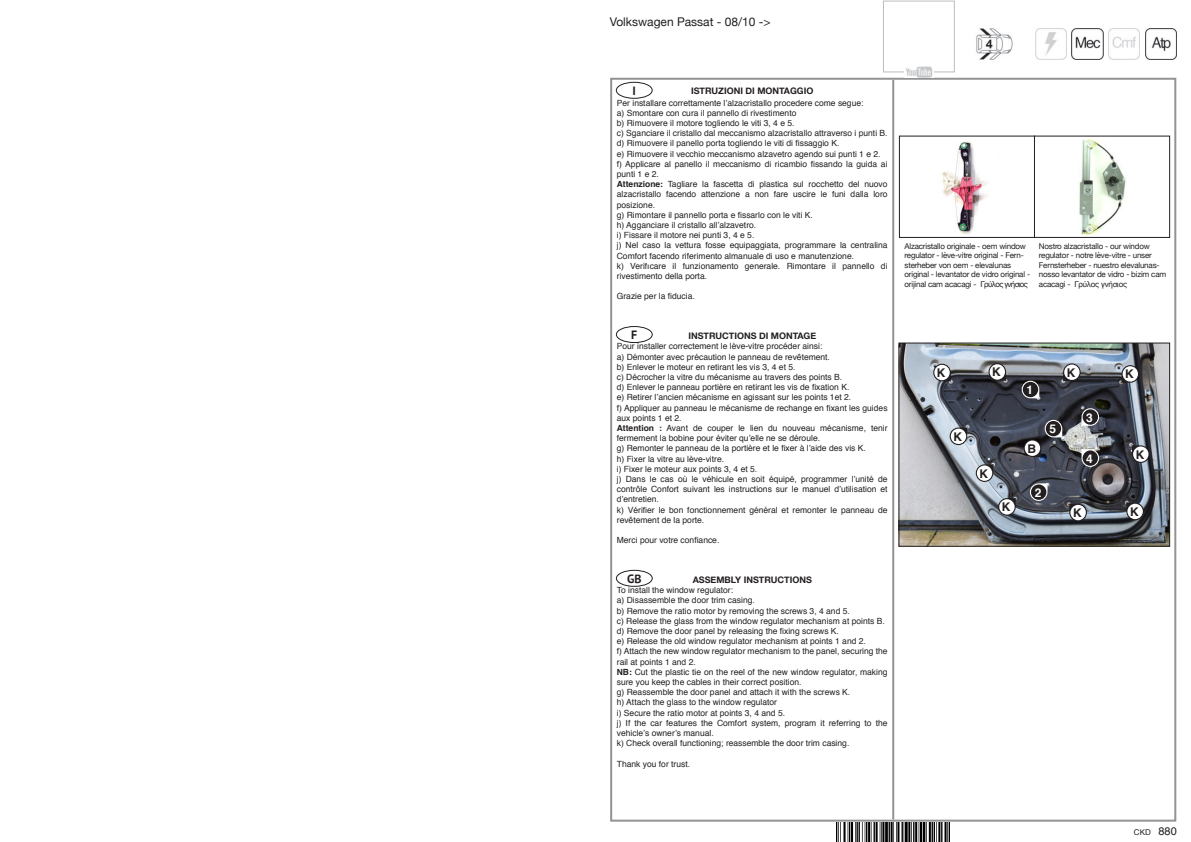
<style>
.page{position:relative;width:1191px;height:842px;background:#fff}
.page>*{position:absolute;margin:0;border:0;box-sizing:border-box;transform-origin:0 0}
.t1{font:12px "Helvetica Neue";color:#231f20}
.t2{font:700 12px "Helvetica";color:#231f20}
.t3{font:700 12px "Helvetica";color:#fff}
.t4{font:700 12px "PT Sans";color:#231f20}
.t5{font:700 9px "Helvetica Neue";color:#231f20}
.t6{font:8.5px/10.2px "Helvetica";color:#231f20}
.t7{font:8px/9.6px "Helvetica Neue";letter-spacing:-.025em;color:#231f20}
.t8{font:8px "Helvetica";color:#231f20}
.s1{font-weight:700}
.s2{font-size:11px}
</style>
<div class="page">
<hr style="left:892px;top:80px;width:2px;height:739px;background:#939393">
<div style="left:616px;top:82px;width:36px;height:17px;border:1px solid #231f20;border-radius:50%"></div>
<div style="left:616px;top:326px;width:37px;height:17px;border:1px solid #231f20;border-radius:50%"></div>
<div style="left:616px;top:570px;width:37px;height:17px;border:1px solid #231f20;border-radius:50%"></div>
<img style="left:1071px;top:28px;width:32px;height:32px">
<img style="left:1035px;top:28px;width:31px;height:32px">
<img style="left:1108px;top:28px;width:32px;height:32px">
<img style="left:1145px;top:28px;width:31px;height:32px">
<div style="left:883px;top:1px;width:71px;height:71px;border:1px solid #bcbdc0"></div>
<img style="left:904px;top:66px;width:29px;height:12px">
<img style="left:900px;top:344px;width:268px;height:201px">
<div style="left:898px;top:342px;width:272px;height:205px;border:1px solid #231f20"></div>
<img style="left:942px;top:139px;width:184px;height:96px">
<div style="left:899px;top:136px;width:136px;height:102px;border:1px solid #231f20"></div>
<div style="left:1034px;top:136px;width:136px;height:102px;border:1px solid #231f20"></div>
<img style="left:976px;top:28px;width:37px;height:31px">
<svg style="left:1081px;top:408px;width:18px;height:18px"></svg>
<div style="left:1082px;top:409px;width:16px;height:16px;background:#231f20;border-radius:50%"></div>
<svg style="left:1021px;top:381px;width:18px;height:17px"></svg>
<div style="left:1022px;top:382px;width:16px;height:15px;background:#231f20;border-radius:50%"></div>
<svg style="left:1030px;top:483px;width:17px;height:18px"></svg>
<div style="left:1031px;top:484px;width:15px;height:16px;background:#231f20;border-radius:50%"></div>
<svg style="left:1081px;top:449px;width:18px;height:18px"></svg>
<div style="left:1082px;top:450px;width:16px;height:16px;background:#231f20;border-radius:50%"></div>
<svg style="left:1132px;top:445px;width:17px;height:18px"></svg>
<div style="left:1133px;top:446px;width:15px;height:16px;background:#fff;border-radius:50%"></div>
<svg style="left:1063px;top:363px;width:17px;height:18px"></svg>
<div style="left:1064px;top:364px;width:15px;height:16px;background:#fff;border-radius:50%"></div>
<svg style="left:1121px;top:365px;width:18px;height:18px"></svg>
<div style="left:1122px;top:366px;width:16px;height:16px;background:#fff;border-radius:50%"></div>
<svg style="left:933px;top:364px;width:17px;height:17px"></svg>
<div style="left:934px;top:365px;width:15px;height:15px;background:#fff;border-radius:50%"></div>
<svg style="left:988px;top:363px;width:18px;height:18px"></svg>
<div style="left:989px;top:364px;width:16px;height:16px;background:#fff;border-radius:50%"></div>
<svg style="left:1126px;top:503px;width:17px;height:17px"></svg>
<div style="left:1127px;top:504px;width:15px;height:15px;background:#fff;border-radius:50%"></div>
<svg style="left:1069px;top:504px;width:18px;height:17px"></svg>
<div style="left:1070px;top:505px;width:15px;height:15px;background:#fff;border-radius:50%"></div>
<svg style="left:998px;top:498px;width:17px;height:18px"></svg>
<div style="left:999px;top:499px;width:15px;height:16px;background:#fff;border-radius:50%"></div>
<svg style="left:975px;top:464px;width:18px;height:18px"></svg>
<div style="left:976px;top:465px;width:16px;height:16px;background:#fff;border-radius:50%"></div>
<svg style="left:949px;top:427px;width:18px;height:18px"></svg>
<div style="left:950px;top:429px;width:16px;height:15px;background:#fff;border-radius:50%"></div>
<svg style="left:1023px;top:420px;width:39px;height:37px"></svg>
<div style="left:1045px;top:421px;width:16px;height:15px;background:#231f20;border-radius:50%"></div>
<img style="left:836px;top:822px;width:113px;height:20px">
<h1 class="t1" style="left:609px;top:16px;width:163px">Volkswagen Passat - 08/10 -&gt;</h1>
<h1 class="t4" style="left:632px;top:83px;width:5px">I</h1>
<p class="t5" style="left:691px;top:88px;width:124px">ISTRUZIONI DI MONTAGGIO</p>
<p class="t6" style="left:617px;top:98px;width:272px">Per installare correttamente l’alzacristallo procedere come segue:<br>a) Smontare con cura il pannello di rivestimento<br>b) Rimuovere il motore togliendo le viti 3, 4 e 5.<br>c) Sganciare il cristallo dal meccanismo alzacristallo attraverso i punti B. d) Rimuovere il panello porta togliendo le viti di fissaggio K.<br>e) Rimuovere il vecchio meccanismo alzavetro agendo sui punti 1 e 2. f) Applicare al panello il meccanismo di ricambio fissando la guida ai punti 1 e 2.<br><span class="s1">Attenzione:</span> Tagliare la fascetta di plastica sul rocchetto del nuovo alzacristallo facendo attenzione a non fare uscire le funi dalla loro posizione.<br>g) Rimontare il pannello porta e fissarlo con le viti K.<br>h) Agganciare il cristallo all’alzavetro.<br>i) Fissare il motore nei punti 3, 4 e 5.<br>j) Nel caso la vettura fosse equipaggiata, programmare la centralina Comfort facendo riferimento almanuale di uso e manutenzione.<br>k) Verifıcare il funzionamento generale. Rimontare il pannello di rivestimento della porta.</p>
<p class="t6" style="left:617px;top:292px;width:79px">Grazie per la fiducia.</p>
<h1 class="t4" style="left:631px;top:328px;width:8px">F</h1>
<p class="t5" style="left:688px;top:332px;width:129px">INSTRUCTIONS DI MONTAGE</p>
<p class="t6" style="left:617px;top:342px;width:272px">Pour installer correctement le lève-vitre procéder ainsi:<br>a) Démonter avec précaution le panneau de revêtement.<br>b) Enlever le moteur en retirant les vis 3, 4 et 5.<br>c) Décrocher la vitre du mécanisme au travers des points B.<br>d) Enlever le panneau portière en retirant les vis de fixation K.<br>e) Retirer l’ancien mécanisme en agissant sur les points 1et 2.<br>f) Appliquer au panneau le mécanisme de rechange en fixant les guides aux points 1 et 2.<br><span class="s1">Attention :</span> Avant de couper le lien du nouveau mécanisme, tenir fermement la bobine pour éviter qu’elle ne se déroule.<br>g) Remonter le panneau de la portière et le fixer à l’aide des vis K.<br>h) Fixer la vitre au lève-vitre.<br>i) Fixer le moteur aux points 3, 4 et 5.<br>j) Dans le cas où le véhicule en soit équipé, programmer l’unité de contrôle Confort suivant les instructions sur le manuel d’utilisation et d’entretien.<br>k) Vérifier le bon fonctionnement général et remonter le panneau de revêtement de la porte.</p>
<p class="t6" style="left:617px;top:535px;width:104px">Merci pour votre confiance.</p>
<h1 class="t4" style="left:627px;top:571px;width:16px">GB</h1>
<p class="t5" style="left:692px;top:576px;width:121px">ASSEMBLY INSTRUCTIONS</p>
<p class="t6" style="left:617px;top:585px;width:272px">To install the window regulator:<br>a) Disassemble the door trim casing.<br>b) Remove the ratio motor by removing the screws 3, 4 and 5.<br>c) Release the glass from the window regulator mechanism at points B. d) Remove the door panel by releasing the fixing screws K.<br>e) Release the old window regulator mechanism at points 1 and 2.<br>f) Attach the new window regulator mechanism to the panel, securing the rail at points 1 and 2.<br><span class="s1">NB:</span> Cut the plastic tie on the reel of the new window regulator, making sure you keep the cables in their correct position.<br>g) Reassemble the door panel and attach it with the screws K.<br>h) Attach the glass to the window regulator<br>i) Secure the ratio motor at points 3, 4 and 5.<br>j) If the car features the Comfort system, program it referring to the vehicle’s owner’s manual.<br>k) Check overall functioning; reassemble the door trim casing.</p>
<p class="t6" style="left:617px;top:759px;width:75px">Thank you for trust.</p>
<p class="t7" style="left:904px;top:242px;width:127px">Alzacristallo originale - oem window regulator - lève-vitre original - Fern&shy;sterheber von oem - elevalunas original - levantator de vidro original - orijinal cam acacagi - Γρύλος γνήσιος</p>
<p class="t7" style="left:1039px;top:242px;width:129px">Nostro alzacristallo - our window regulator - notre lève-vitre - unser Fernsterheber - nuestro elevalunas&shy;nosso levantator de vidro - bizim cam acacagi - Γρύλος γνήσιος</p>
<h1 class="t2" style="left:937px;top:368px;width:10px">K</h1>
<h1 class="t2" style="left:992px;top:367px;width:10px">K</h1>
<h1 class="t2" style="left:1066px;top:368px;width:10px">K</h1>
<h1 class="t2" style="left:1125px;top:369px;width:10px">K</h1>
<h1 class="t2" style="left:953px;top:432px;width:10px">K</h1>
<h1 class="t2" style="left:979px;top:469px;width:10px">K</h1>
<h1 class="t2" style="left:1002px;top:502px;width:10px">K</h1>
<h1 class="t3" style="left:1026px;top:385px;width:8px">1</h1>
<h1 class="t2" style="left:1027px;top:444px;width:10px">B</h1>
<h1 class="t3" style="left:1049px;top:424px;width:8px">5</h1>
<h1 class="t3" style="left:1034px;top:488px;width:8px">2</h1>
<h1 class="t3" style="left:1086px;top:412px;width:8px">3</h1>
<h1 class="t3" style="left:1086px;top:454px;width:8px">4</h1>
<h1 class="t2" style="left:1135px;top:450px;width:10px">K</h1>
<h1 class="t2" style="left:1073px;top:508px;width:10px">K</h1>
<h1 class="t2" style="left:1130px;top:507px;width:10px">K</h1>
<p class="t8" style="left:1134px;top:826px;width:44px">CKD <span class="s2">880</span></p>
</div>
